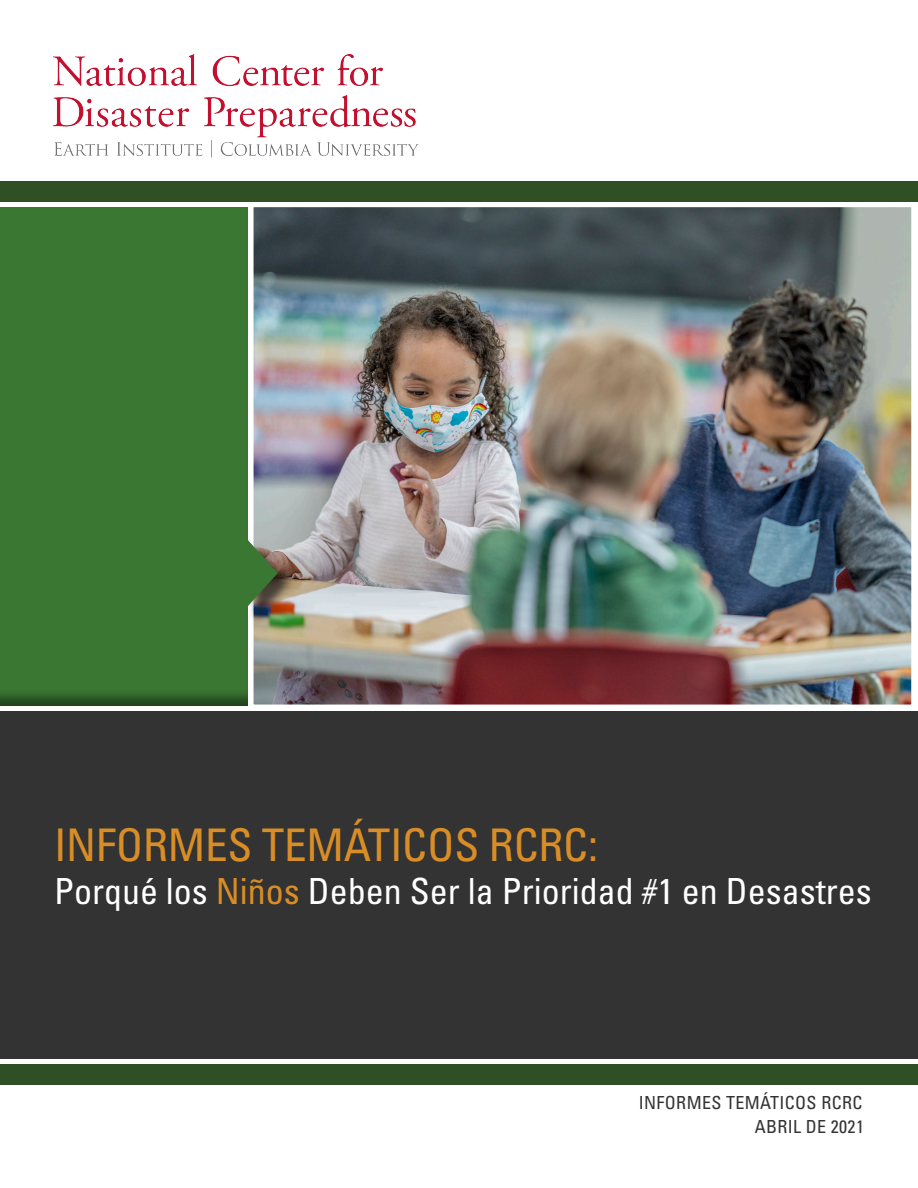
<style>
.page{position:relative;width:918px;height:1188px;background:#fff}
.page>*{position:absolute;margin:0;border:0;box-sizing:border-box;transform-origin:0 0}
.cover-BIG_YELLOW{font:condensed 45px "Univers LT Std";letter-spacing:-.005em;color:#d98d27}
.cover-Subtitle{font:condensed 36px "Univers LT Std";color:#fff}
.cover-month{font:condensed 18px "Univers LT Std";letter-spacing:.02em;color:#323332}
.s1{color:#d98d27}
</style>
<div class="page">
<img style="left:253px;top:207px;width:659px;height:498px">
<div style="left:0;top:207px;width:248px;height:501px;background:#397732"></div>
<div style="left:0;top:711px;width:918px;height:347px;background:#323332"></div>
<div style="left:0;top:181px;width:918px;height:21px;background:#2e5024"></div>
<div style="left:0;top:1064px;width:918px;height:20px;background:#2e5024"></div>
<div style="left:248px;top:542px;width:48px;height:84px;background:#231f20;opacity:.75"></div>
<svg style="left:248px;top:538px;width:30px;height:70px;background:#607651"></svg>
<img style="left:54px;top:54px;width:365px;height:103px">
<p class="cover-BIG_YELLOW" style="left:54px;top:816px;width:546px">INFORMES TEMÁTICOS RCRC:</p>
<p class="cover-Subtitle" style="left:54px;top:868px;width:819px">Porqué los <span class="s1">Niños</span> Deben Ser la Prioridad #1 en Desastres</p>
<p class="cover-month" style="left:639px;top:1092px;width:225px">INFORMES TEMÁTICOS RCRC</p>
<p class="cover-month" style="left:755px;top:1116px;width:111px">ABRIL DE 2021</p>
</div>
